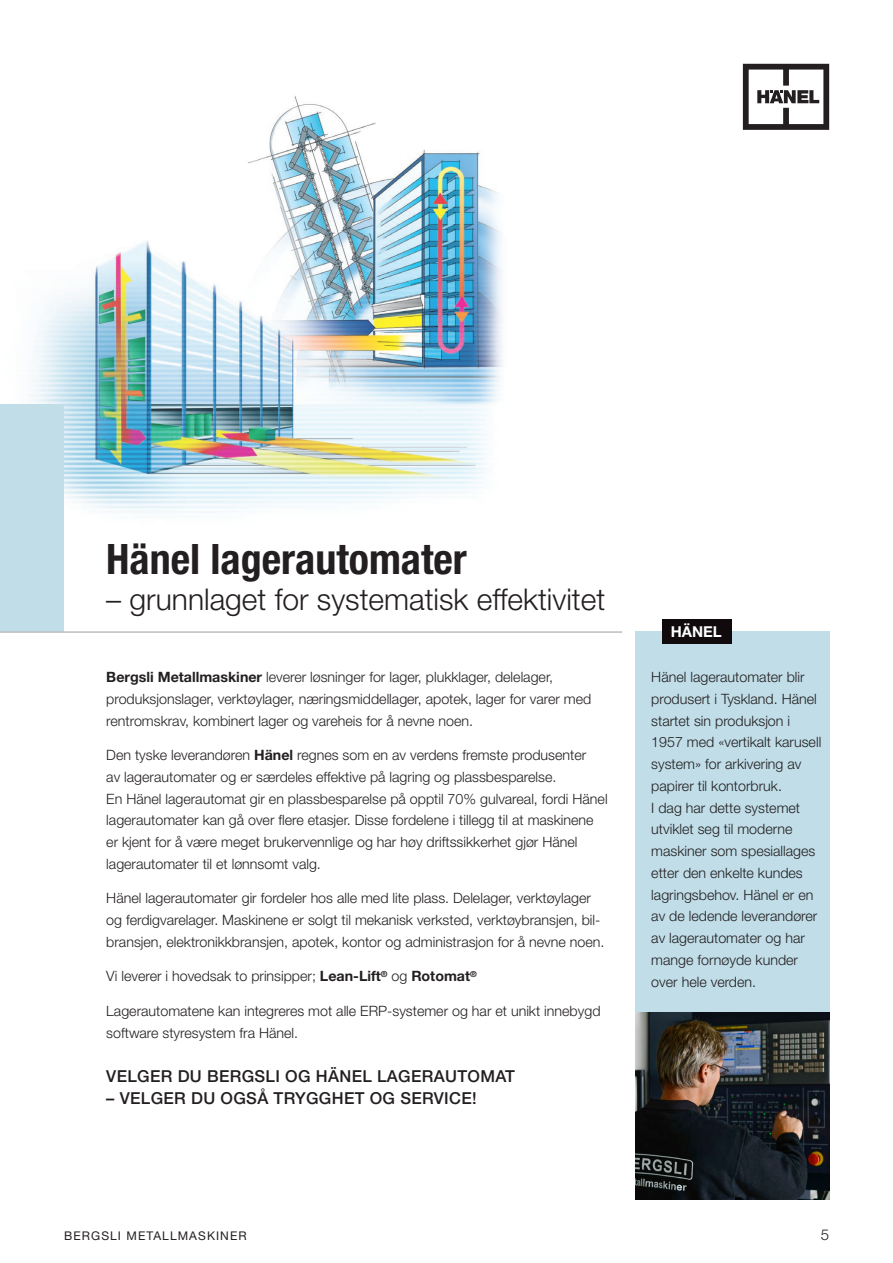
<style>
.page{position:relative;width:893px;height:1263px;background:#fff}
.page>*{position:absolute;margin:0;border:0;box-sizing:border-box;transform-origin:0 0}
.t1{font:700 condensed 42px "Helvetica Neue";color:#231f20}
.t2{font:300 30px "Helvetica Neue";color:#231f20}
.t3{font:500 16.5px "Helvetica Neue";letter-spacing:.02em;color:#231f20}
.t4{font:700 15px "Helvetica Neue";color:#fff}
.t5{font:300 15px "Helvetica Neue";color:#231f20}
.t6{font:300 14.25px/21.8px "Helvetica Neue";color:#231f20}
.t7{font:12px "Helvetica Neue";letter-spacing:.09em;color:#231f20}
.s1{font-weight:700}
</style>
<div class="page">
<img style="left:1px;top:96px;width:501px;height:417px">
<img style="left:635px;top:1012px;width:194px;height:187px">
<div style="left:0;top:405px;width:64px;height:227px;background:#c0dde8"></div>
<svg style="left:743px;top:64px;width:86px;height:66px"></svg>
<hr style="left:0;top:631px;width:622px;height:2px;background:#bcbdc0">
<div style="left:635px;top:631px;width:194px;height:381px;background:#c0dde8"></div>
<div style="left:663px;top:619px;width:69px;height:25px;background:#110a0c"></div>
<h1 class="t1" style="left:106px;top:534px;width:362px">Hänel lagerautomater</h1>
<h2 class="t2" style="left:106px;top:581px;width:500px">– grunnlaget for systematisk effektivitet</h2>
<p class="t6" style="left:106px;top:666px;width:486px"><span class="s1">Bergsli Metallmaskiner</span> leverer løsninger for lager, plukklager, delelager, produksjonslager, verktøylager, næringsmiddellager, apotek, lager for varer med rentromskrav, kombinert lager og vareheis for å nevne noen.</p>
<p class="t6" style="left:106px;top:744px;width:503px">Den tyske leverandøren <span class="s1">Hänel</span> regnes som en av verdens fremste produsenter<br>av lagerautomater og er særdeles effektive på lagring og plassbesparelse.<br>En Hänel lagerautomat gir en plassbesparelse på opptil 70% gulvareal, fordi Hänel lagerautomater kan gå over flere etasjer. Disse fordelene i tillegg til at maskinene er kjent for å være meget brukervennlige og har høy driftssikkerhet gjør Hänel lagerautomater til et lønnsomt valg.</p>
<p class="t6" style="left:106px;top:887px;width:500px">Hänel lagerautomater gir fordeler hos alle med lite plass. Delelager, verktøylager og ferdigvarelager. Maskinene er solgt til mekanisk verksted, verktøybransjen, bil&shy;bransjen, elektronikkbransjen, apotek, kontor og administrasjon for å nevne noen.</p>
<p class="t6" style="left:106px;top:965px;width:372px">Vi leverer i hovedsak to prinsipper; <span class="s1">Lean-Lift</span><sup>®</sup> og <span class="s1">Rotomat</span><sup>®</sup></p>
<p class="t6" style="left:106px;top:999px;width:496px">Lagerautomatene kan integreres mot alle ERP-systemer og har et unikt innebygd software styresystem fra Hänel.</p>
<p class="t3" style="left:106px;top:1066px;width:410px">VELGER DU BERGSLI OG HÄNEL LAGERAUTOMAT</p>
<p class="t3" style="left:106px;top:1089px;width:372px">– VELGER DU OGSÅ TRYGGHET OG SERVICE!</p>
<p class="t4" style="left:671px;top:623px;width:53px">HÄNEL</p>
<p class="t6" style="left:651px;top:666px;width:171px">Hänel lagerautomater blir produsert i Tyskland. Hänel startet sin produksjon i<br>1957 med «vertikalt karusell system» for arkivering av papirer til kontorbruk.<br>I dag har dette systemet utviklet seg til moderne maskiner som spesiallages etter den enkelte kundes lagringsbehov. Hänel er en av de ledende leverandører av lagerautomater og har mange fornøyde kunder over hele verden.</p>
<p class="t7" style="left:64px;top:1228px;width:184px">BERGSLI METALLMASKINER</p>
<p class="t5" style="left:821px;top:1225px;width:10px">5</p>
</div>
